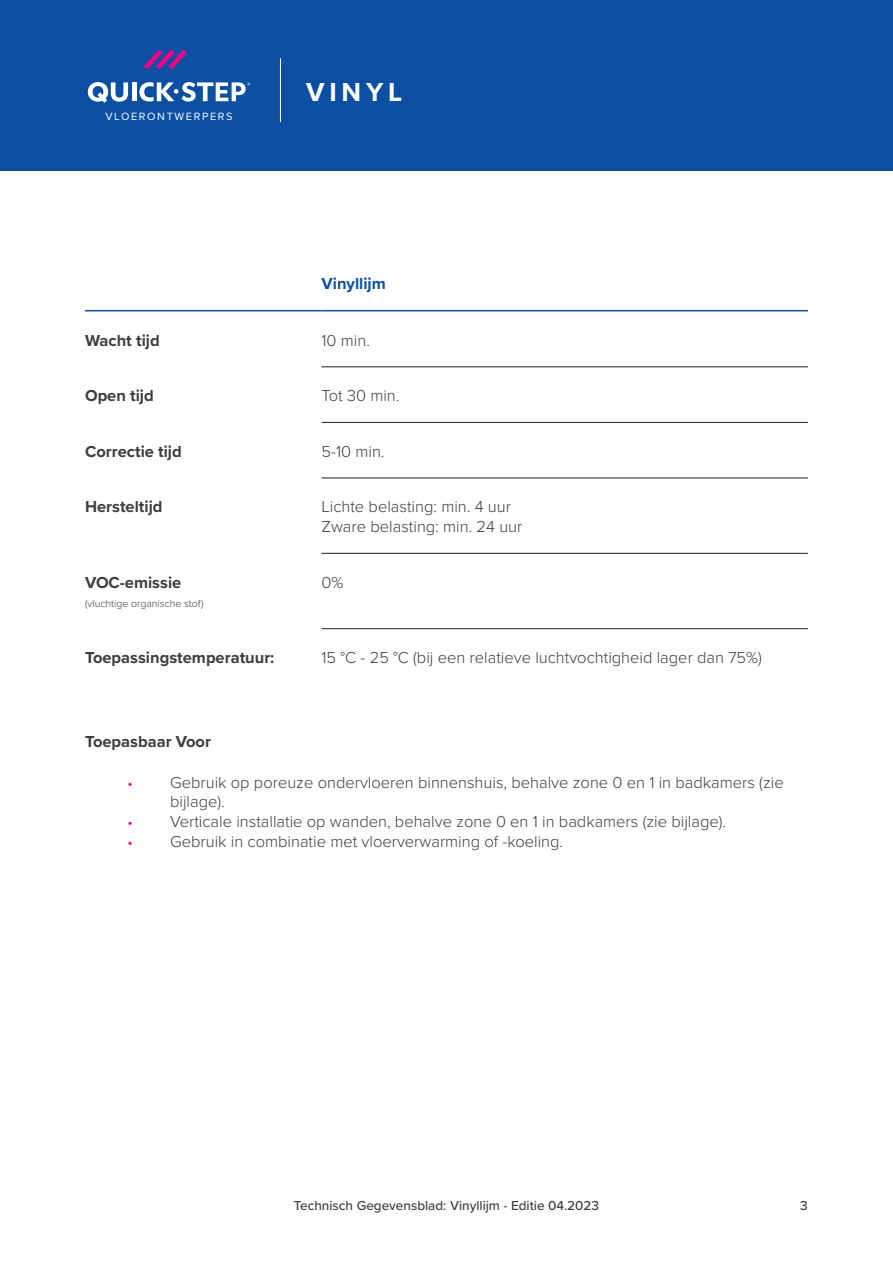
<style>
.page{position:relative;width:893px;height:1263px;background:#fff}
.page>*{position:absolute;margin:0;border:0;box-sizing:border-box;transform-origin:0 0}
.Range{font:700 27px "Proxima Nova";letter-spacing:.175em;color:#fff}
.BodyText{font:300 16.5px/19.8px "Proxima Nova";color:#3e3e3f}
.Column-First{font:700 16.5px "Proxima Nova";color:#3e3e3f}
.ApplicableFor{font:700 16.5px "Proxima Nova";color:#3e3e3f}
.Row-Header{font:700 16.5px "Proxima Nova";color:#0a4fa2}
.t1{font:500 13.5px "Proxima Nova";color:#3e3e3f}
.FloorDesigners{font:10.95px "Proxima Nova";letter-spacing:.15em;color:#fff}
.Column-First-2{font:300 10.5px "Proxima Nova";color:#3e3e3f}
.s1{font-size:15px;color:#ed028c}
</style>
<div class="page">
<div style="left:0;top:0;width:893px;height:170px;background:#0a4fa2"></div>
<hr style="left:280px;top:58px;width:1px;height:64px;background:#fff">
<svg style="left:144px;top:49px;width:43px;height:21px"></svg>
<svg style="left:88px;top:82px;width:40px;height:21px"></svg>
<hr style="left:132px;top:82px;width:4px;height:19px;background:#fff">
<svg style="left:139px;top:82px;width:111px;height:20px"></svg>
<hr style="left:322px;top:367px;width:486px;height:1px;background:#231f20">
<hr style="left:322px;top:422px;width:486px;height:1px;background:#231f20">
<hr style="left:322px;top:478px;width:486px;height:1px;background:#231f20">
<hr style="left:322px;top:553px;width:486px;height:1px;background:#231f20">
<hr style="left:322px;top:628px;width:486px;height:1px;background:#231f20">
<hr style="left:322px;top:310px;width:486px;height:1px;background:#0a4fa2">
<hr style="left:85px;top:310px;width:237px;height:1px;background:#0a4fa2">
<p class="FloorDesigners" style="left:105px;top:108px;width:129px">VLOERONTWERPERS</p>
<p class="Range" style="left:306px;top:72px;width:98px">VINYL</p>
<p class="Row-Header" style="left:322px;top:272px;width:66px">Vinyllijm</p>
<p class="Column-First" style="left:85px;top:328px;width:76px">Wacht tijd</p>
<p class="BodyText" style="left:322px;top:329px;width:50px">10 min.</p>
<p class="Column-First" style="left:85px;top:383px;width:70px">Open tijd</p>
<p class="BodyText" style="left:322px;top:385px;width:79px">Tot 30 min.</p>
<p class="Column-First" style="left:85px;top:439px;width:98px">Correctie tijd</p>
<p class="BodyText" style="left:322px;top:440px;width:65px">5-10 min.</p>
<p class="Column-First" style="left:85px;top:494px;width:79px">Hersteltijd</p>
<p class="BodyText" style="left:322px;top:496px;width:202px">Lichte belasting: min. 4 uur<br>Zware belasting: min. 24 uur</p>
<p class="Column-First" style="left:85px;top:570px;width:98px">VOC-emissie</p>
<p class="Column-First-2" style="left:85px;top:596px;width:120px">(vluchtige organische stof)</p>
<p class="BodyText" style="left:322px;top:571px;width:23px">0%</p>
<p class="Column-First" style="left:85px;top:645px;width:191px">Toepassingstemperatuur:</p>
<p class="BodyText" style="left:322px;top:647px;width:442px">15 °C - 25 °C (bij een relatieve luchtvochtigheid lager dan 75%)</p>
<p class="ApplicableFor" style="left:85px;top:729px;width:127px">Toepasbaar Voor</p>
<p class="BodyText" style="left:170px;top:771px;width:615px;text-indent:-43px"><span class="s1">•</span> Gebruik op poreuze ondervloeren binnenshuis, behalve zone 0 en 1 in badkamers (zie bijlage).</p>
<p class="BodyText" style="left:128px;top:811px;width:600px"><span class="s1">•</span> Verticale installatie op wanden, behalve zone 0 en 1 in badkamers (zie bijlage).</p>
<p class="BodyText" style="left:128px;top:831px;width:437px"><span class="s1">•</span> Gebruik in combinatie met vloerverwarming of -koeling.</p>
<p class="t1" style="left:294px;top:1195px;width:307px">Technisch Gegevensblad: Vinyllijm - Editie 04.2023</p>
<p class="t1" style="left:800px;top:1195px;width:9px">3</p>
</div>
